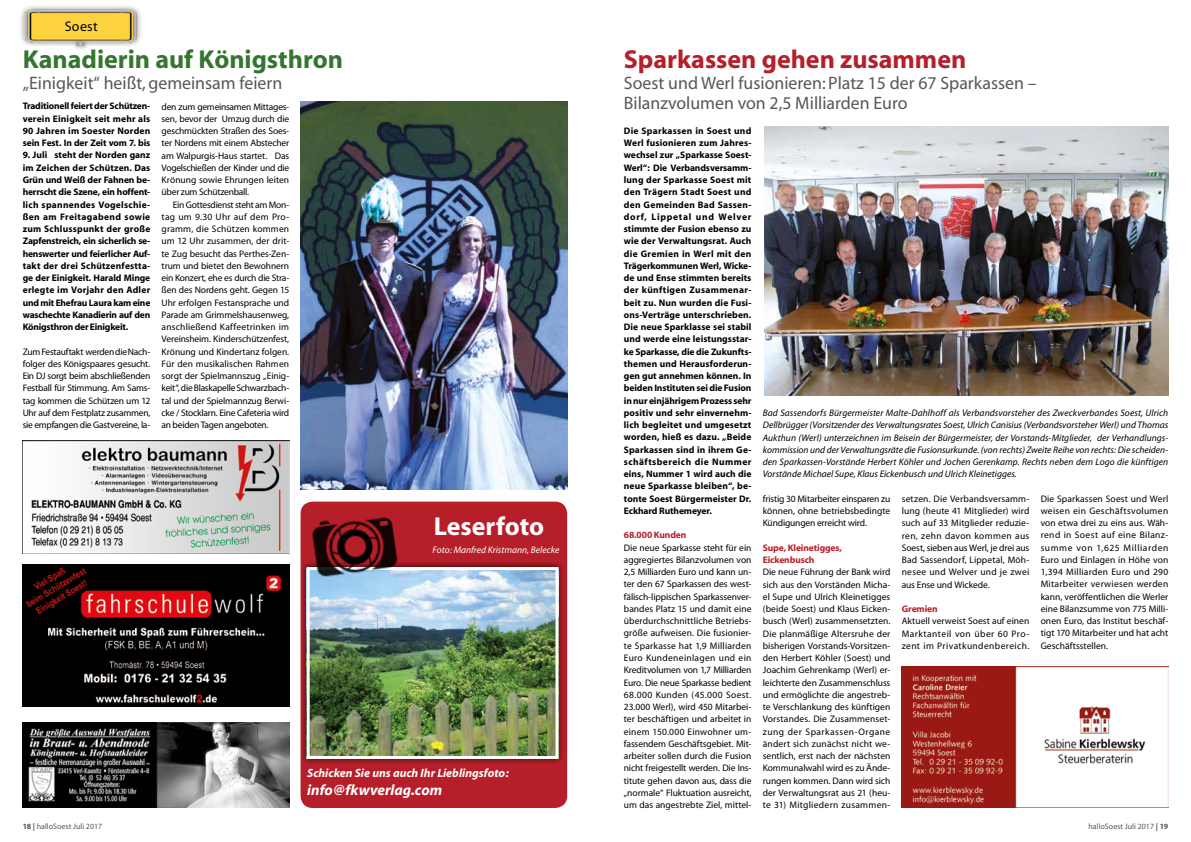
<style>
.page{position:relative;width:1191px;height:842px;background:#fff}
.page>*{position:absolute;margin:0;border:0;box-sizing:border-box;transform-origin:0 0}
.t1{font:700 26px "Myriad";color:#357530}
.t2{font:700 26px "Myriad";color:#b61f29}
.t3{font:700 26px "Myriad";color:#fff}
.t4{font:18px/20px "Myriad";color:#575756}
.t5{font:italic 700 15px "Myriad";color:#fff}
.t6{font:14px "Myriad";letter-spacing:.02em;color:#000}
.t7{font:italic 700 12px "Myriad";color:#fff}
.t8{font:9.5px/12.3px "Myriad";color:#000;text-align:justify}
.t9{font:700 9.5px/12.3px "Myriad";letter-spacing:-.01em;color:#000;text-align:justify}
.t10{font:italic 9.5px/12.3px "Myriad";color:#000;text-align:justify}
.t11{font:700 9.5px/12.3px "Myriad";letter-spacing:-.01em;color:#b61f29}
.t12{font:italic 9.5px "Myriad";color:#fff}
.t13{font:8px "Myriad";color:#575756}
.s1{font-weight:700}
</style>
<div class="page">
<img style="left:23px;top:722px;width:266px;height:85px">
<img style="left:300px;top:102px;width:267px;height:387px">
<img style="left:23px;top:565px;width:266px;height:142px">
<img style="left:23px;top:440px;width:266px;height:114px">
<img style="left:764px;top:126px;width:404px;height:270px">
<div style="left:300px;top:502px;width:267px;height:306px;background:#b61f29;border-radius:12px"></div>
<div style="left:301px;top:561px;width:263px;height:204px;background:#000;opacity:.75"></div>
<img style="left:311px;top:571px;width:243px;height:184px">
<div style="left:307px;top:567px;width:251px;height:192px;border:3px solid #fff"></div>
<img style="left:305px;top:517px;width:96px;height:63px">
<img style="left:901px;top:666px;width:267px;height:142px">
<div style="left:19px;top:4px;width:123px;height:48px;background:#000;opacity:.75"></div>
<img style="left:23px;top:6px;width:117px;height:39px">
<h3 class="t6" style="left:65px;top:20px;width:34px">Soest</h3>
<h1 class="t1" style="left:23px;top:46px;width:322px">Kanadierin auf Königsthron</h1>
<h2 class="t4" style="left:23px;top:74px;width:261px">„Einigkeit“ heißt, gemeinsam feiern</h2>
<p class="t9" style="left:23px;top:100px;width:129px">Traditionell feiert der Schützen&shy;verein Einigkeit seit mehr als 90 Jahren im Soester Norden sein Fest. In der Zeit vom 7. bis</p>
<p class="t9" style="left:23px;top:149px;width:129px">9. Juli steht der Norden ganz im Zeichen der Schützen. Das Grün und Weiß der Fahnen be&shy;herrscht die Szene, ein hoffent&shy;lich spannendes Vogelschie&shy;ßen am Freitagabend sowie zum Schlusspunkt der große Zapfenstreich, ein sicherlich se&shy;henswerter und feierlicher Auf&shy;takt der drei Schützenfestta&shy;ge der Einigkeit. Harald Minge erlegte im Vorjahr den Adler und mit Ehefrau Laura kam eine waschechte Kanadierin auf den Königsthron der Einigkeit.</p>
<p class="t8" style="left:23px;top:346px;width:129px">Zum Festauftakt werden die Nach&shy;folger des Königspaares gesucht.<br>Ein DJ sorgt beim abschließenden Festball für Stimmung. Am Sams&shy;tag kommen die Schützen um 12<br>Uhr auf dem Festplatz zusammen, sie empfangen die Gastvereine, la-</p>
<p class="t8" style="left:162px;top:101px;width:129px">den zum gemeinsamen Mittages&shy;sen, bevor der Umzug durch die geschmückten Straßen des Soes&shy;ter Nordens mit einem Abstecher am Walpurgis-Haus startet. Das Vogelschießen der Kinder und die Krönung sowie Ehrungen leiten über zum Schützenball.</p>
<p class="t8" style="left:162px;top:199px;width:129px;text-indent:11px">Ein Gottesdienst steht am Mon&shy;tag um 9.30 Uhr auf dem Pro&shy;gramm, die Schützen kommen um 12 Uhr zusammen, der drit&shy;te Zug besucht das Perthes-Zen&shy;trum und bietet den Bewohnern ein Konzert, ehe es durch die Stra&shy;ßen des Nordens geht. Gegen 15<br>Uhr erfolgen Festansprache und Parade am Grimmelshausenweg, anschließend Kaffeetrinken im Vereinsheim. Kinderschützenfest, Krönung und Kindertanz folgen.<br>Für den musikalischen Rahmen sorgt der Spielmannszug „Einig&shy;keit“, die Blaskapelle Schwarzbach&shy;tal und der Spielmannzug Berwi&shy;cke / Stocklarn. Eine Cafeteria wird an beiden Tagen angeboten.</p>
<h1 class="t3" style="left:434px;top:513px;width:112px">Leserfoto</h1>
<p class="t12" style="left:432px;top:545px;width:128px">Foto: Manfred Kristmann, Belecke</p>
<p class="t7" style="left:307px;top:767px;width:203px">Schicken Sie uns auch Ihr Lieblingsfoto:</p>
<h3 class="t5" style="left:307px;top:782px;width:136px">info@fkwverlag.com</h3>
<h1 class="t2" style="left:624px;top:46px;width:344px">Sparkassen gehen zusammen</h1>
<h2 class="t4" style="left:624px;top:74px;width:414px">Soest und Werl fusionieren: Platz 15 der 67 Sparkassen –<br>Bilanzvolumen von 2,5 Milliarden Euro</h2>
<p class="t9" style="left:624px;top:125px;width:129px">Die Sparkassen in Soest und Werl fusionieren zum Jahres&shy;wechsel zur „Sparkasse Soest-Werl“: Die Verbandsversamm&shy;lung der Sparkasse Soest mit den Trägern Stadt Soest und den Gemeinden Bad Sassen&shy;dorf, Lippetal und Welver stimmte der Fusion ebenso zu wie der Verwaltungsrat. Auch die Gremien in Werl mit den Trägerkommunen Werl, Wicke&shy;de und Ense stimmten bereits der künftigen Zusammenar&shy;beit zu. Nun wurden die Fusi&shy;ons-Verträge unterschrieben.<br>Die neue Sparklasse sei stabil und werde eine leistungsstar&shy;ke Sparkasse, die die Zukunfts&shy;themen und Herausforderun&shy;gen gut annehmen können. In beiden Instituten sei die Fusion in nur einjährigem Prozess sehr positiv und sehr einvernehm&shy;lich begleitet und umgesetzt worden, hieß es dazu. „Beide Sparkassen sind in ihrem Ge&shy;schäftsbereich die Nummer eins, Nummer 1 wird auch die neue Sparkasse bleiben“, be&shy;tonte Soest Bürgermeister Dr.<br>Eckhard Ruthemeyer.</p>
<p class="t11" style="left:624px;top:529px;width:64px">68.000 Kunden</p>
<p class="t8" style="left:624px;top:542px;width:129px">Die neue Sparkasse steht für ein aggregiertes Bilanzvolumen von 2,5 Milliarden Euro und kann un&shy;ter den 67 Sparkassen des west&shy;fälisch-lippischen Sparkassenver&shy;bandes Platz 15 und damit eine überdurchschnittliche Betriebs&shy;größe aufweisen. Die fusionier&shy;te Sparkasse hat 1,9 Milliarden Euro Kundeneinlagen und ein Kreditvolumen von 1,7 Milliarden Euro. Die neue Sparkasse bedient 68.000 Kunden (45.000 Soest.<br>23.000 Werl), wird 450 Mitarbei&shy;ter beschäftigen und arbeitet in einem 150.000 Einwohner um&shy;fassendem Geschäftsgebiet. Mit&shy;arbeiter sollen durch die Fusion nicht freigestellt werden. Die Ins&shy;titute gehen davon aus, dass die „normale“ Fluktuation ausreicht, um das angestrebte Ziel, mittel-</p>
<p class="t10" style="left:763px;top:407px;width:407px">Bad Sassendorfs Bürgermeister Malte-Dahlhoff als Verbandsvorsteher des Zweckverbandes Soest, Ulrich Dellbrügger (Vorsitzender des Verwaltungsrates Soest, Ulrich Canisius (Verbandsvorsteher Werl) und Thomas Aukthun (Werl) unterzeichnen im Beisein der Bürgermeister, der Vorstands-Mitglieder, der Verhandlungs&shy;kommission und der Verwaltungsräte die Fusionsurkunde. (von rechts) Zweite Reihe von rechts: Die scheiden&shy;den Sparkassen-Vorstände Herbert Köhler und Jochen Gerenkamp. Rechts neben dem Logo die künftigen Vorstände Michael Supe, Klaus Eickenbusch und Ulrich Kleinetigges.</p>
<p class="t8" style="left:763px;top:493px;width:129px">fristig 30 Mitarbeiter einsparen zu können, ohne betriebsbedingte Kündigungen erreicht wird.</p>
<p class="t11" style="left:763px;top:542px;width:81px">Supe, Kleinetigges,<br>Eickenbusch</p>
<p class="t8" style="left:763px;top:566px;width:129px">Die neue Führung der Bank wird sich aus den Vorständen Micha&shy;el Supe und Ulrich Kleinetigges (beide Soest) und Klaus Eicken&shy;busch (Werl) zusammensetzten.<br>Die planmäßige Altersruhe der bisherigen Vorstands-Vorsitzen&shy;den Herbert Köhler (Soest) und Joachim Gehrenkamp (Werl) er&shy;leichterte den Zusammenschluss und ermöglichte die angestreb&shy;te Verschlankung des künftigen Vorstandes. Die Zusammenset&shy;zung der Sparkassen-Organe ändert sich zunächst nicht we&shy;sentlich, erst nach der nächsten Kommunalwahl wird es zu Ände&shy;rungen kommen. Dann wird sich der Verwaltungsrat aus 21 (heu&shy;te 31) Mitgliedern zusammen-</p>
<p class="t8" style="left:901px;top:493px;width:129px">setzen. Die Verbandsversamm&shy;lung (heute 41 Mitglieder) wird such auf 33 Mitglieder reduzie&shy;ren, zehn davon kommen aus Soest, sieben aus Werl, je drei aus Bad Sassendorf, Lippetal, Möh&shy;nesee und Welver und je zwei aus Ense und Wickede.</p>
<p class="t11" style="left:901px;top:603px;width:37px">Gremien</p>
<p class="t8" style="left:901px;top:615px;width:129px">Aktuell verweist Soest auf einen Marktanteil von über 60 Pro&shy;zent im Privatkundenbereich.</p>
<p class="t8" style="left:1040px;top:493px;width:129px">Die Sparkassen Soest und Werl weisen ein Geschäftsvolumen von etwa drei zu eins aus. Wäh&shy;rend in Soest auf eine Bilanz&shy;summe von 1,625 Milliarden Euro und Einlagen in Höhe von 1,394 Milliarden Euro und 290<br>Mitarbeiter verwiesen werden kann, veröffentlichen die Werler eine Bilanzsumme von 775 Milli&shy;onen Euro, das Institut beschäf&shy;tigt 170 Mitarbeiter und hat acht Geschäftsstellen.</p>
<p class="t13" style="left:23px;top:823px;width:81px"><span class="s1">18 |</span> halloSoest Juli 2017</p>
<p class="t13" style="left:1088px;top:823px;width:81px">halloSoest Juli 2017 <span class="s1">| 19</span></p>
</div>
